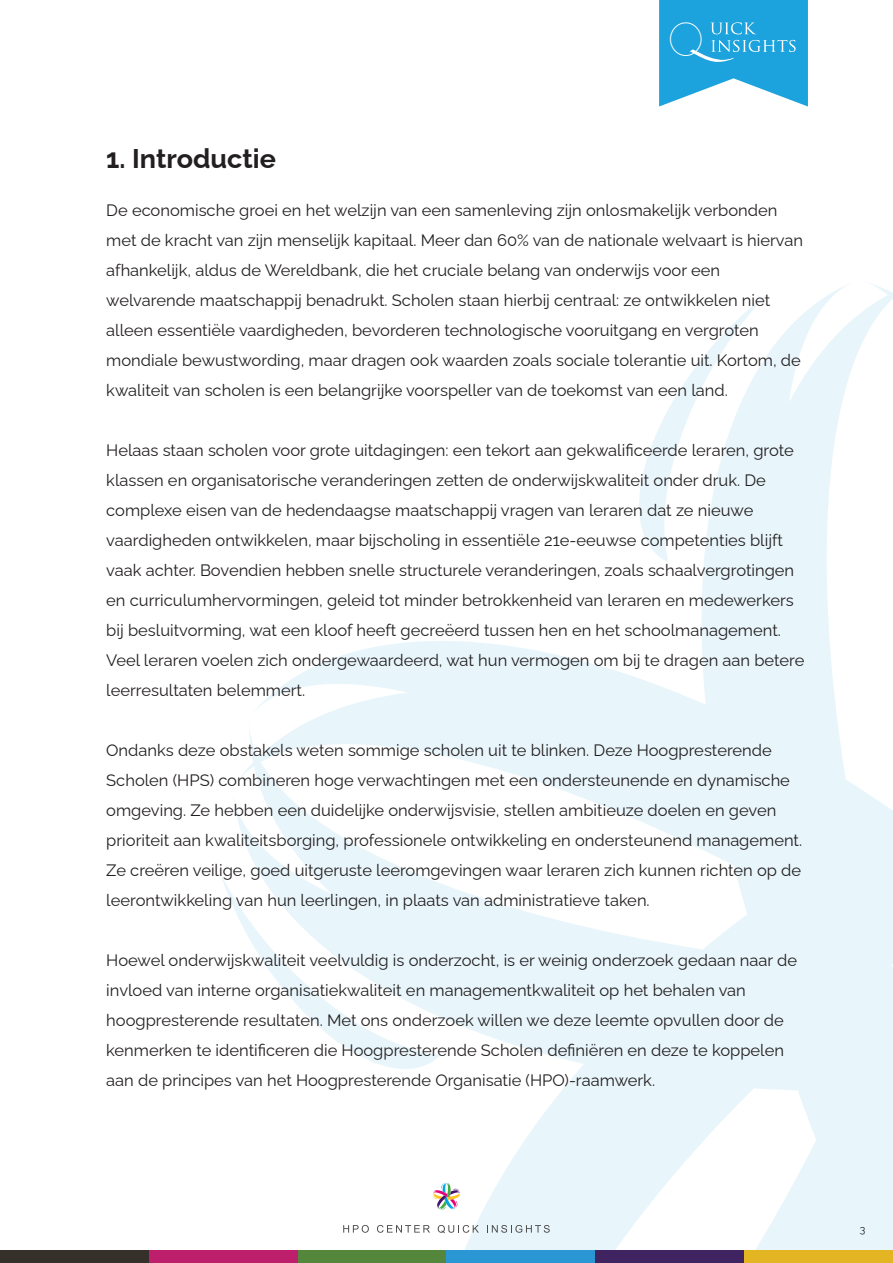
<style>
.page{position:relative;width:893px;height:1263px;background:#fff}
.page>*{position:absolute;margin:0;border:0;box-sizing:border-box;transform-origin:0 0}
.t1{font:100 47.85px "Raleway";color:#fff}
.t2{font:700 27px "Raleway";color:#231f20}
.t3{font:16.5px "Raleway";color:#231f20}
.t4{font:10.5px "Raleway";color:#231f20}
</style>
<div class="page">
<svg style="left:659px;top:0;width:149px;height:107px;background:#41b1e1"></svg>
<svg style="left:437px;top:962px;width:182px;height:288px;fill:#e8f5fb"></svg>
<svg style="left:234px;top:641px;width:385px;height:321px"></svg>
<svg style="left:619px;top:283px;width:274px;height:967px"></svg>
<svg style="left:221px;top:871px;width:220px;height:217px"></svg>
<div style="left:0;top:1250px;width:149px;height:13px;background:#36302a"></div>
<div style="left:149px;top:1250px;width:149px;height:13px;background:#bd1f6c"></div>
<div style="left:298px;top:1250px;width:148px;height:13px;background:#54873c"></div>
<div style="left:446px;top:1250px;width:149px;height:13px;background:#2a96d3"></div>
<div style="left:595px;top:1250px;width:149px;height:13px;background:#402361"></div>
<div style="left:744px;top:1250px;width:149px;height:13px;background:#e4b522"></div>
<svg style="left:343px;top:1225px;width:26px;height:8px"></svg>
<svg style="left:377px;top:1225px;width:53px;height:8px"></svg>
<svg style="left:438px;top:1225px;width:41px;height:8px"></svg>
<svg style="left:487px;top:1225px;width:63px;height:8px"></svg>
<div style="left:428px;top:1177px;width:37px;height:38px;background:#fff;border-radius:50%"></div>
<svg style="left:432px;top:1182px;width:29px;height:28px"></svg>
<p class="t1" style="left:668px;top:11px;width:38px">O</p>
<p class="t2" style="left:106px;top:143px;width:171px">1. Introductie</p>
<p class="t3" style="left:106px;top:200px;width:673px">De economische groei en het welzijn van een samenleving zijn onlosmakelijk verbonden</p>
<p class="t3" style="left:106px;top:230px;width:698px">met de kracht van zijn menselijk kapitaal. Meer dan 60% van de nationale welvaart is hiervan</p>
<p class="t3" style="left:106px;top:260px;width:615px">afhankelijk, aldus de Wereldbank, die het cruciale belang van onderwijs voor een</p>
<p class="t3" style="left:106px;top:290px;width:665px">welvarende maatschappij benadrukt. Scholen staan hierbij centraal: ze ontwikkelen niet</p>
<p class="t3" style="left:106px;top:320px;width:654px">alleen essentiële vaardigheden, bevorderen technologische vooruitgang en vergroten</p>
<p class="t3" style="left:106px;top:350px;width:696px">mondiale bewustwording, maar dragen ook waarden zoals sociale tolerantie uit. Kortom, de</p>
<p class="t3" style="left:106px;top:380px;width:623px">kwaliteit van scholen is een belangrijke voorspeller van de toekomst van een land.</p>
<p class="t3" style="left:106px;top:440px;width:689px">Helaas staan scholen voor grote uitdagingen: een tekort aan gekwalificeerde leraren, grote</p>
<p class="t3" style="left:106px;top:470px;width:661px">klassen en organisatorische veranderingen zetten de onderwijskwaliteit onder druk. De</p>
<p class="t3" style="left:106px;top:500px;width:648px">complexe eisen van de hedendaagse maatschappij vragen van leraren dat ze nieuwe</p>
<p class="t3" style="left:106px;top:530px;width:678px">vaardigheden ontwikkelen, maar bijscholing in essentiële 21e-eeuwse competenties blijft</p>
<p class="t3" style="left:106px;top:560px;width:689px">vaak achter. Bovendien hebben snelle structurele veranderingen, zoals schaalvergrotingen</p>
<p class="t3" style="left:106px;top:590px;width:689px">en curriculumhervormingen, geleid tot minder betrokkenheid van leraren en medewerkers</p>
<p class="t3" style="left:106px;top:620px;width:676px">bij besluitvorming, wat een kloof heeft gecreëerd tussen hen en het schoolmanagement.</p>
<p class="t3" style="left:106px;top:650px;width:700px">Veel leraren voelen zich ondergewaardeerd, wat hun vermogen om bij te dragen aan betere</p>
<p class="t3" style="left:106px;top:680px;width:200px">leerresultaten belemmert.</p>
<p class="t3" style="left:106px;top:740px;width:667px">Ondanks deze obstakels weten sommige scholen uit te blinken. Deze Hoogpresterende</p>
<p class="t3" style="left:106px;top:770px;width:685px">Scholen (HPS) combineren hoge verwachtingen met een ondersteunende en dynamische</p>
<p class="t3" style="left:106px;top:800px;width:672px">omgeving. Ze hebben een duidelijke onderwijsvisie, stellen ambitieuze doelen en geven</p>
<p class="t3" style="left:106px;top:830px;width:697px">prioriteit aan kwaliteitsborging, professionele ontwikkeling en ondersteunend management.</p>
<p class="t3" style="left:106px;top:860px;width:696px">Ze creëren veilige, goed uitgeruste leeromgevingen waar leraren zich kunnen richten op de</p>
<p class="t3" style="left:106px;top:890px;width:545px">leerontwikkeling van hun leerlingen, in plaats van administratieve taken.</p>
<p class="t3" style="left:106px;top:950px;width:692px">Hoewel onderwijskwaliteit veelvuldig is onderzocht, is er weinig onderzoek gedaan naar de</p>
<p class="t3" style="left:106px;top:980px;width:641px">invloed van interne organisatiekwaliteit en managementkwaliteit op het behalen van</p>
<p class="t3" style="left:106px;top:1010px;width:679px">hoogpresterende resultaten. Met ons onderzoek willen we deze leemte opvullen door de</p>
<p class="t3" style="left:106px;top:1040px;width:679px">kenmerken te identificeren die Hoogpresterende Scholen definiëren en deze te koppelen</p>
<p class="t3" style="left:106px;top:1070px;width:550px">aan de principes van het Hoogpresterende Organisatie (HPO)-raamwerk.</p>
<p class="t4" style="left:860px;top:1223px;width:7px">3</p>
</div>
